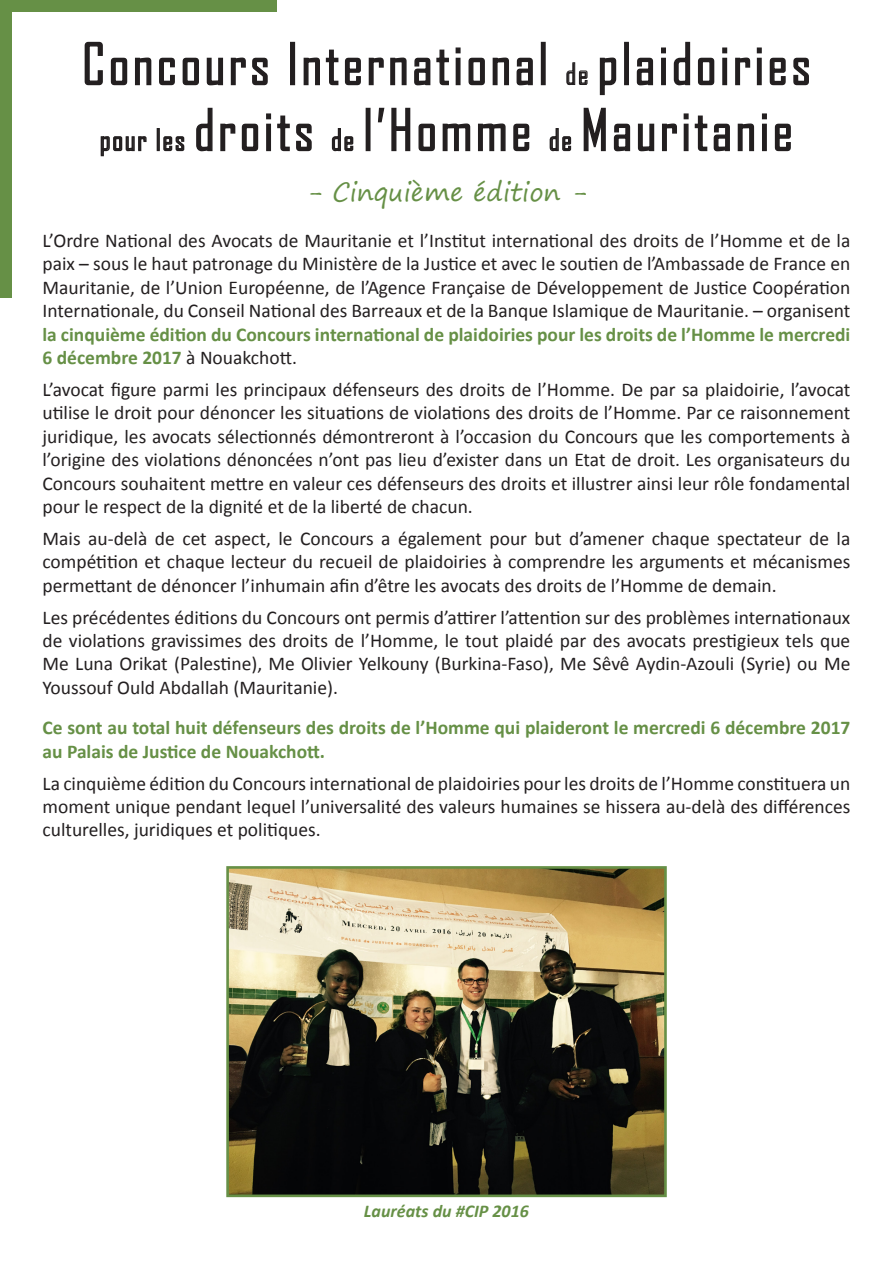
<style>
.page{position:relative;width:893px;height:1263px;background:#fff}
.page>*{position:absolute;margin:0;border:0;box-sizing:border-box;transform-origin:0 0}
.t1{font:54.9px "Agency FB";letter-spacing:.06em;color:#231f20}
.t2{font:25.2px "Segoe Print";color:#669046}
.Plaidoiries_ok{font:19.5px/23.4px "Calibri";color:#231f20;text-align:justify}
.Plaidoiries_ok-2{font:700 19.5px/23.4px "Calibri";color:#669046}
.t3{font:italic 700 18px "Calibri";color:#669046}
.s1{font-size:28.5px}
.s2{font-weight:700;color:#669046}
</style>
<div class="page">
<div style="left:0;top:0;width:12px;height:298px;background:#669046"></div>
<div style="left:0;top:0;width:276px;height:12px;background:#669046"></div>
<svg style="left:84px;top:41px;width:19px;height:45px"></svg>
<svg style="left:110px;top:57px;width:18px;height:29px"></svg>
<svg style="left:135px;top:57px;width:17px;height:29px"></svg>
<svg style="left:159px;top:57px;width:16px;height:29px"></svg>
<svg style="left:182px;top:57px;width:17px;height:29px"></svg>
<svg style="left:206px;top:57px;width:18px;height:29px"></svg>
<svg style="left:230px;top:57px;width:38px;height:29px"></svg>
<div style="left:290px;top:42px;width:5px;height:43px;border:1px solid #231f20"></div>
<svg style="left:303px;top:49px;width:58px;height:37px"></svg>
<svg style="left:368px;top:57px;width:39px;height:29px"></svg>
<svg style="left:414px;top:49px;width:35px;height:37px"></svg>
<svg style="left:456px;top:47px;width:5px;height:6px"></svg>
<div style="left:456px;top:58px;width:4px;height:27px;border:1px solid #231f20"></div>
<svg style="left:468px;top:57px;width:17px;height:29px"></svg>
<svg style="left:492px;top:57px;width:17px;height:29px"></svg>
<svg style="left:516px;top:57px;width:17px;height:29px"></svg>
<div style="left:541px;top:42px;width:5px;height:43px;border:1px solid #231f20"></div>
<div style="left:624px;top:42px;width:5px;height:43px;border:1px solid #231f20"></div>
<svg style="left:661px;top:47px;width:5px;height:6px"></svg>
<div style="left:661px;top:58px;width:5px;height:27px;border:1px solid #231f20"></div>
<svg style="left:673px;top:41px;width:18px;height:45px"></svg>
<svg style="left:697px;top:57px;width:18px;height:29px"></svg>
<svg style="left:722px;top:47px;width:5px;height:6px"></svg>
<div style="left:722px;top:58px;width:5px;height:27px;border:1px solid #231f20"></div>
<svg style="left:735px;top:57px;width:16px;height:29px"></svg>
<svg style="left:757px;top:47px;width:5px;height:6px"></svg>
<div style="left:757px;top:58px;width:5px;height:27px;border:1px solid #231f20"></div>
<svg style="left:769px;top:57px;width:17px;height:29px"></svg>
<svg style="left:793px;top:57px;width:16px;height:29px"></svg>
<svg style="left:100px;top:136px;width:47px;height:21px"></svg>
<div style="left:157px;top:128px;width:3px;height:23px;border:1px solid #231f20"></div>
<svg style="left:163px;top:136px;width:22px;height:16px"></svg>
<svg style="left:196px;top:107px;width:17px;height:45px"></svg>
<svg style="left:220px;top:123px;width:39px;height:29px"></svg>
<svg style="left:266px;top:113px;width:46px;height:39px"></svg>
<svg style="left:331px;top:128px;width:23px;height:24px"></svg>
<div style="left:366px;top:108px;width:5px;height:43px;border:1px solid #231f20"></div>
<svg style="left:378px;top:107px;width:7px;height:16px"></svg>
<svg style="left:391px;top:107px;width:20px;height:45px"></svg>
<svg style="left:418px;top:123px;width:17px;height:29px"></svg>
<svg style="left:442px;top:123px;width:29px;height:29px"></svg>
<svg style="left:478px;top:123px;width:28px;height:29px"></svg>
<svg style="left:513px;top:123px;width:17px;height:29px"></svg>
<svg style="left:549px;top:57px;width:106px;height:95px"></svg>
<svg style="left:662px;top:123px;width:15px;height:29px"></svg>
<svg style="left:684px;top:113px;width:46px;height:39px"></svg>
<svg style="left:737px;top:123px;width:18px;height:29px"></svg>
<svg style="left:762px;top:113px;width:5px;height:6px"></svg>
<div style="left:762px;top:124px;width:5px;height:27px;border:1px solid #231f20"></div>
<svg style="left:774px;top:123px;width:17px;height:29px"></svg>
<img style="left:230px;top:870px;width:433px;height:323px">
<div style="left:226px;top:866px;width:441px;height:331px;border:3px solid #669046"></div>
<p class="t1" style="left:82px;top:30px;width:730px">Concours International <span class="s1">de</span> plaidoiries</p>
<p class="t1" style="left:100px;top:96px;width:695px"><span class="s1">pour les</span> droits <span class="s1">de</span> l’Homme <span class="s1">de</span> Mauritanie</p>
<p class="t2" style="left:306px;top:170px;width:282px">- Cinquième édition -</p>
<p class="Plaidoiries_ok" style="left:43px;top:229px;width:809px">L’Ordre National des Avocats de Mauritanie et l’Institut international des droits de l’Homme et de la paix – sous le haut patronage du Ministère de la Justice et avec le soutien de l’Ambassade de France en Mauritanie, de l’Union Européenne, de l’Agence Française de Développement de Justice Coopération Internationale, du Conseil National des Barreaux et de la Banque Islamique de Mauritanie. – organisent <span class="s2">la cinquième édition du Concours international de plaidoiries pour les droits de l’Homme le mercredi 6 décembre 2017</span> à Nouakchott.</p>
<p class="Plaidoiries_ok" style="left:43px;top:378px;width:809px">L’avocat figure parmi les principaux défenseurs des droits de l’Homme. De par sa plaidoirie, l’avocat utilise le droit pour dénoncer les situations de violations des droits de l’Homme. Par ce raisonnement juridique, les avocats sélectionnés démontreront à l’occasion du Concours que les comportements à l’origine des violations dénoncées n’ont pas lieu d’exister dans un Etat de droit. Les organisateurs du Concours souhaitent mettre en valeur ces défenseurs des droits et illustrer ainsi leur rôle fondamental pour le respect de la dignité et de la liberté de chacun.</p>
<p class="Plaidoiries_ok" style="left:43px;top:527px;width:809px">Mais au-delà de cet aspect, le Concours a également pour but d’amener chaque spectateur de la compétition et chaque lecteur du recueil de plaidoiries à comprendre les arguments et mécanismes permettant de dénoncer l’inhumain afin d’être les avocats des droits de l’Homme de demain.</p>
<p class="Plaidoiries_ok" style="left:43px;top:605px;width:809px">Les précédentes éditions du Concours ont permis d’attirer l’attention sur des problèmes internationaux de violations gravissimes des droits de l’Homme, le tout plaidé par des avocats prestigieux tels que Me Luna Orikat (Palestine), Me Olivier Yelkouny (Burkina-Faso), Me Sêvê Aydin-Azouli (Syrie) ou Me Youssouf Ould Abdallah (Mauritanie).</p>
<p class="Plaidoiries_ok-2" style="left:43px;top:716px;width:809px">Ce sont au total huit défenseurs des droits de l’Homme qui plaideront le mercredi 6 décembre 2017 au Palais de Justice de Nouakchott.</p>
<p class="Plaidoiries_ok" style="left:43px;top:771px;width:809px">La cinquième édition du Concours international de plaidoiries pour les droits de l’Homme constituera un moment unique pendant lequel l’universalité des valeurs humaines se hissera au-delà des différences culturelles, juridiques et politiques.</p>
<p class="t3" style="left:364px;top:1199px;width:167px">Lauréats du #CIP 2016</p>
</div>
